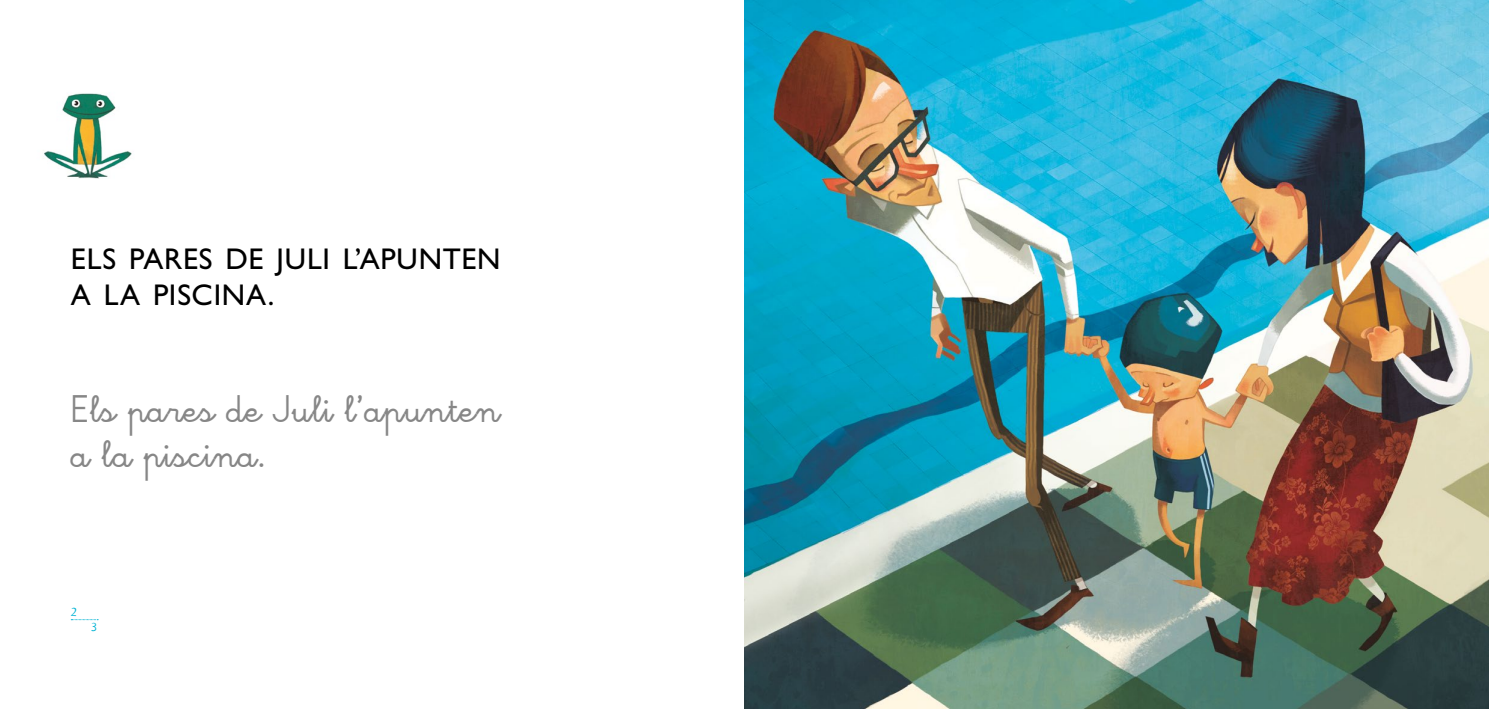
<style>
.page{position:relative;width:1489px;height:709px;background:#fff}
.page>*{position:absolute;margin:0;border:0;box-sizing:border-box;transform-origin:0 0}
.manuscrita{font:40px/45px "Escolar 2 Negra";color:#878787}
.gill_sans{font:30px/36.2px "Gill Sans Std";letter-spacing:.025em;color:#000}
.t1{font:12.5px "Myriad Tilt";color:#00b3d3;scale:1.25 1}
</style>
<div class="page">
<svg style="left:71px;top:619px;width:27px;height:1px"></svg>
<img style="left:744px;top:0;width:744px;height:709px">
<img style="left:44px;top:93px;width:88px;height:86px">
<p class="gill_sans" style="left:71px;top:240px;width:431px">ELS PARES DE JULI L’APUNTEN<br>A LA PISCINA.</p>
<p class="manuscrita" style="left:71px;top:389px;width:431px">Els pares de Juli l’apunten a la piscina.</p>
<p class="t1" style="left:71px;top:605px;width:6px">2</p>
<p class="t1" style="left:91px;top:620px;width:6px">3</p>
</div>
